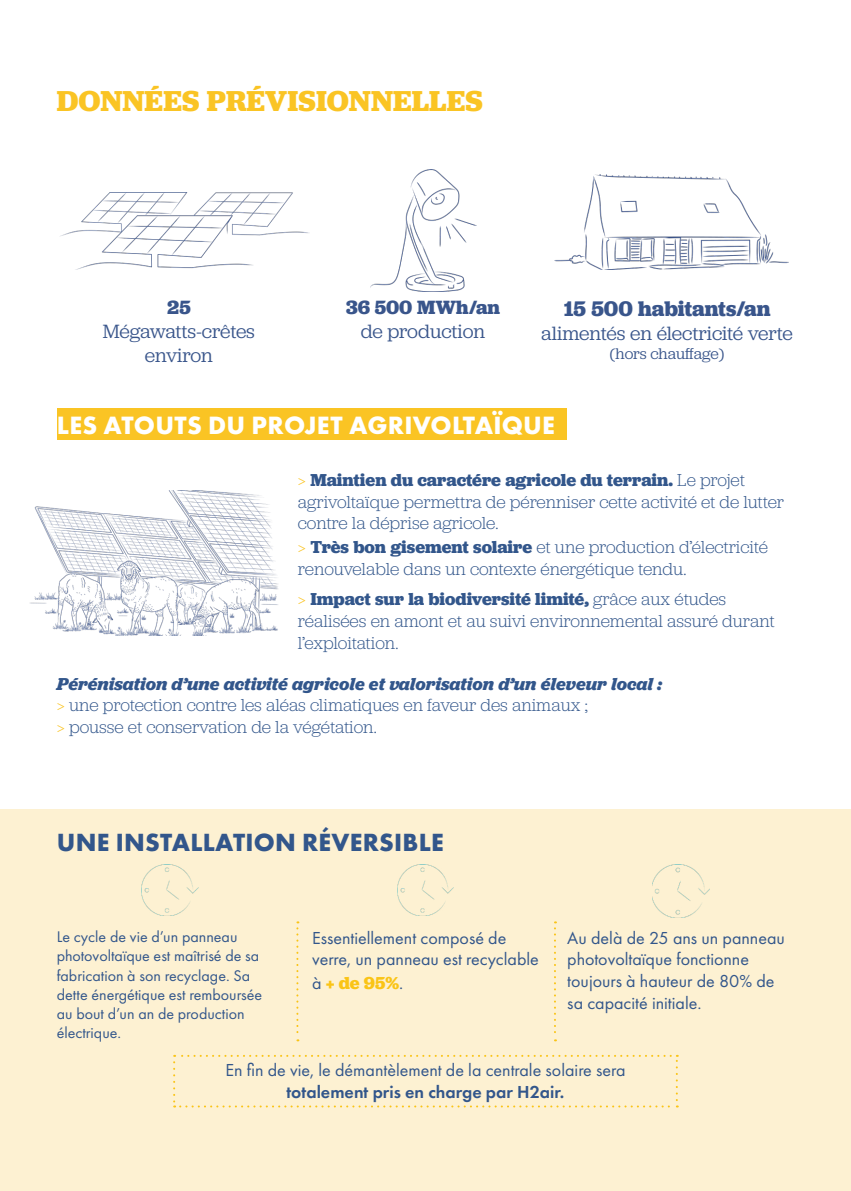
<style>
.page{position:relative;width:851px;height:1191px;background:#fff}
.page>*{position:absolute;margin:0;border:0;box-sizing:border-box;transform-origin:0 0}
.t1{font:700 30px "Jubilat";color:#fac424}
.t2{font:700 26px "Futura PT";letter-spacing:.01em;color:#fff}
.t3{font:700 25.8px "Futura PT";letter-spacing:.01em;color:#32568b}
.t4{font:700 22px "Jubilat";color:#39558b}
.t5{font:20px "Jubilat";color:#39558b}
.t6{font:700 20px "Jubilat";color:#39558b}
.t7{font:300 18px/21.6px "Jubilat";color:#32568b}
.t8{font:18px/21.6px "Futura PT";color:#32568b}
.t9{font:italic 700 18px "Jubilat";color:#32568b}
.t10{font:700 18px "Jubilat";color:#fac416}
.t11{font:16px/19.2px "Futura PT";color:#32568b}
.t12{font:16px "Jubilat";letter-spacing:-.005em;color:#39558b}
.s1{color:#fac424}
.s2{font-weight:700}
.s3{font-family:"Futura PT";font-weight:400;color:#32568b}
.s4{font-weight:600}
</style>
<div class="page">
<img style="left:370px;top:170px;width:106px;height:122px">
<img style="left:554px;top:175px;width:234px;height:95px">
<img style="left:60px;top:192px;width:249px;height:77px">
<div style="left:57px;top:409px;width:509px;height:31px;background:#fac424"></div>
<div style="left:0;top:809px;width:850px;height:382px;background:#fdf1d2"></div>
<img style="left:142px;top:865px;width:56px;height:50px">
<img style="left:397px;top:865px;width:57px;height:50px">
<img style="left:652px;top:865px;width:57px;height:52px">
<svg style="left:296px;top:921px;width:2px;height:120px"></svg>
<svg style="left:554px;top:921px;width:2px;height:120px"></svg>
<svg style="left:173px;top:1054px;width:504px;height:53px"></svg>
<img style="left:30px;top:490px;width:248px;height:146px">
<p class="t1" style="left:57px;top:82px;width:428px">DONNÉES PRÉVISIONNELLES</p>
<p class="t6" style="left:167px;top:294px;width:25px">25</p>
<p class="t5" style="left:103px;top:319px;width:154px">Mégawatts-crêtes</p>
<p class="t5" style="left:145px;top:343px;width:69px">environ</p>
<p class="t6" style="left:346px;top:294px;width:155px">36 500 MWh/an</p>
<p class="t5" style="left:361px;top:319px;width:126px">de production</p>
<p class="t4" style="left:563px;top:294px;width:208px">15 500 habitants/an</p>
<p class="t5" style="left:541px;top:321px;width:253px">alimentés en électricité verte</p>
<p class="t12" style="left:610px;top:344px;width:116px">(hors chauffage)</p>
<p class="t2" style="left:57px;top:409px;width:499px">LES ATOUTS DU PROJET AGRIVOLTAÏQUE</p>
<p class="t7" style="left:298px;top:468px;width:487px"><span class="s1">&gt;</span> <span class="s2">Maintien du caractére agricole du terrain.</span> Le projet agrivoltaïque permettra de pérenniser cette activité et de lutter contre la déprise agricole.</p>
<p class="t7" style="left:298px;top:535px;width:471px"><span class="s1">&gt;</span> <span class="s2">Très bon gisement solaire</span> et une production d’électricité renouvelable dans un contexte énergétique tendu.</p>
<p class="t7" style="left:298px;top:588px;width:478px"><span class="s1">&gt;</span> <span class="s2">Impact sur la biodiversité limité,</span> grâce aux études réalisées en amont et au suivi environnemental assuré durant l’exploitation.</p>
<p class="t9" style="left:57px;top:672px;width:606px">Pérénisation d’une activité agricole et valorisation d’un éleveur local :</p>
<p class="t7" style="left:57px;top:694px;width:532px"><span class="s1">&gt;</span> une protection contre les aléas climatiques en faveur des animaux ;</p>
<p class="t7" style="left:57px;top:715px;width:321px"><span class="s1">&gt;</span> pousse et conservation de la végétation.</p>
<p class="t3" style="left:57px;top:825px;width:388px">UNE INSTALLATION RÉVERSIBLE</p>
<p class="t11" style="left:57px;top:927px;width:207px">Le cycle de vie d’un panneau photovoltaïque est maîtrisé de sa fabrication à son recyclage. Sa dette énergétique est remboursée au bout d’un an de production électrique.</p>
<p class="t8" style="left:312px;top:927px;width:228px">Essentiellement composé de verre, un panneau est recyclable</p>
<p class="t10" style="left:312px;top:971px;width:93px"><span class="s3">à</span> + de 95%<span class="s3">.</span></p>
<p class="t8" style="left:567px;top:927px;width:219px">Au delà de 25 ans un panneau photovoltaïque fonctionne toujours à hauteur de 80% de sa capacité initiale.</p>
<p class="t8" style="left:225px;top:1059px;width:401px;text-align:center">En fin de vie, le démantèlement de la centrale solaire sera <span class="s4">totalement pris en charge par H2air.</span></p>
</div>
